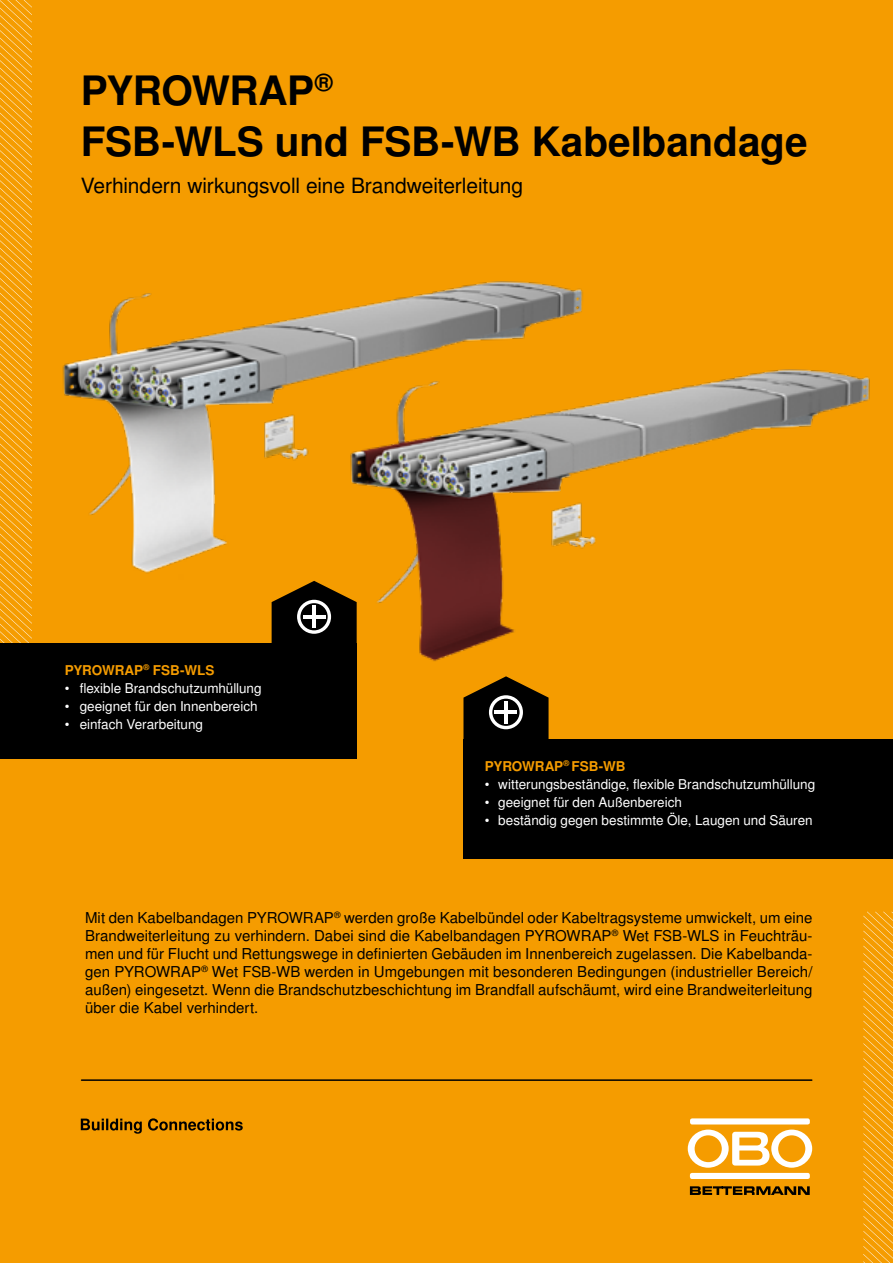
<style>
.page{position:relative;width:893px;height:1263px;background:#f59c00}
.page>*{position:absolute;margin:0;border:0;box-sizing:border-box;transform-origin:0 0}
.t1{font:700 40.5px/51px "Nimbus San LOT";letter-spacing:-.005em;color:#000}
.t2{font:21px "Nimbus San LOT";letter-spacing:-.005em;color:#000}
.t3{font:15px/18px "Nimbus San LOT";letter-spacing:.005em;color:#000;text-align:justify}
.t4{font:13.5px "Nimbus San LOT";color:#fff}
.t5{font:700 13.5px "Nimbus San LOT";letter-spacing:-.005em;color:#f59c00}
</style>
<div class="page">
<hr style="left:82px;top:1079px;width:730px;height:2px;background:#000">
<div style="left:690px;top:1173px;width:120px;height:6px;background:#fff;border-radius:2px"></div>
<svg style="left:688px;top:1129px;width:124px;height:39px"></svg>
<div style="left:690px;top:1118px;width:120px;height:6px;background:#fff;border-radius:2px"></div>
<svg style="left:690px;top:1186px;width:120px;height:9px"></svg>
<svg style="left:81px;top:1118px;width:162px;height:16px"></svg>
<svg style="left:463px;top:705px;width:86px;height:34px;background:#181715"></svg>
<hr style="left:504px;top:701px;width:4px;height:22px;background:#fff">
<hr style="left:495px;top:711px;width:22px;height:3px;background:#fff">
<div style="left:463px;top:739px;width:430px;height:119px;background:#000"></div>
<img style="left:62px;top:293px;width:213px;height:324px">
<img style="left:275px;top:281px;width:595px;height:424px">
<svg style="left:0;top:0;width:32px;height:643px"></svg>
<svg style="left:863px;top:911px;width:30px;height:352px"></svg>
<svg style="left:272px;top:581px;width:85px;height:62px"></svg>
<hr style="left:312px;top:606px;width:4px;height:22px;background:#fff">
<hr style="left:303px;top:615px;width:22px;height:3px;background:#fff">
<div style="left:43px;top:643px;width:314px;height:115px;background:#000"></div>
<div style="left:0;top:643px;width:50px;height:115px;background:#000"></div>
<h1 class="t1" style="left:81px;top:66px;width:728px">PYROWRAP<sup>®<br></sup>FSB-WLS und FSB-WB Kabelbandage</h1>
<h2 class="t2" style="left:81px;top:173px;width:444px">Verhindern wirkungsvoll eine Brandweiterleitung</h2>
<p class="t5" style="left:65px;top:662px;width:151px">PYROWRAP<sup>®</sup> FSB-WLS</p>
<p class="t4" style="left:65px;top:680px;width:199px">• flexible Brandschutzumhüllung</p>
<p class="t4" style="left:65px;top:698px;width:195px">• geeignet für den Innenbereich</p>
<p class="t4" style="left:65px;top:716px;width:140px">• einfach Verarbeitung</p>
<p class="t5" style="left:485px;top:758px;width:142px">PYROWRAP<sup>®</sup> FSB-WB</p>
<p class="t4" style="left:485px;top:776px;width:332px">• witterungsbeständige, flexible Brandschutzumhüllung</p>
<p class="t4" style="left:485px;top:794px;width:199px">• geeignet für den Außenbereich</p>
<p class="t4" style="left:485px;top:812px;width:329px">• beständig gegen bestimmte Öle, Laugen und Säuren</p>
<p class="t3" style="left:85px;top:909px;width:729px">Mit den Kabelbandagen PYROWRAP<sup>®</sup> werden große Kabelbündel oder Kabeltragsysteme umwickelt, um eine Brandweiterleitung zu verhindern. Dabei sind die Kabelbandagen PYROWRAP<sup>®</sup> Wet FSB-WLS in Feuchträu&shy;men und für Flucht und Rettungswege in definierten Gebäuden im Innenbereich zugelassen. Die Kabelbanda&shy;gen PYROWRAP<sup>®</sup> Wet FSB-WB werden in Umgebungen mit besonderen Bedingungen (industrieller Bereich/ außen) eingesetzt. Wenn die Brandschutzbeschichtung im Brandfall aufschäumt, wird eine Brandweiterleitung über die Kabel verhindert.</p>
</div>
